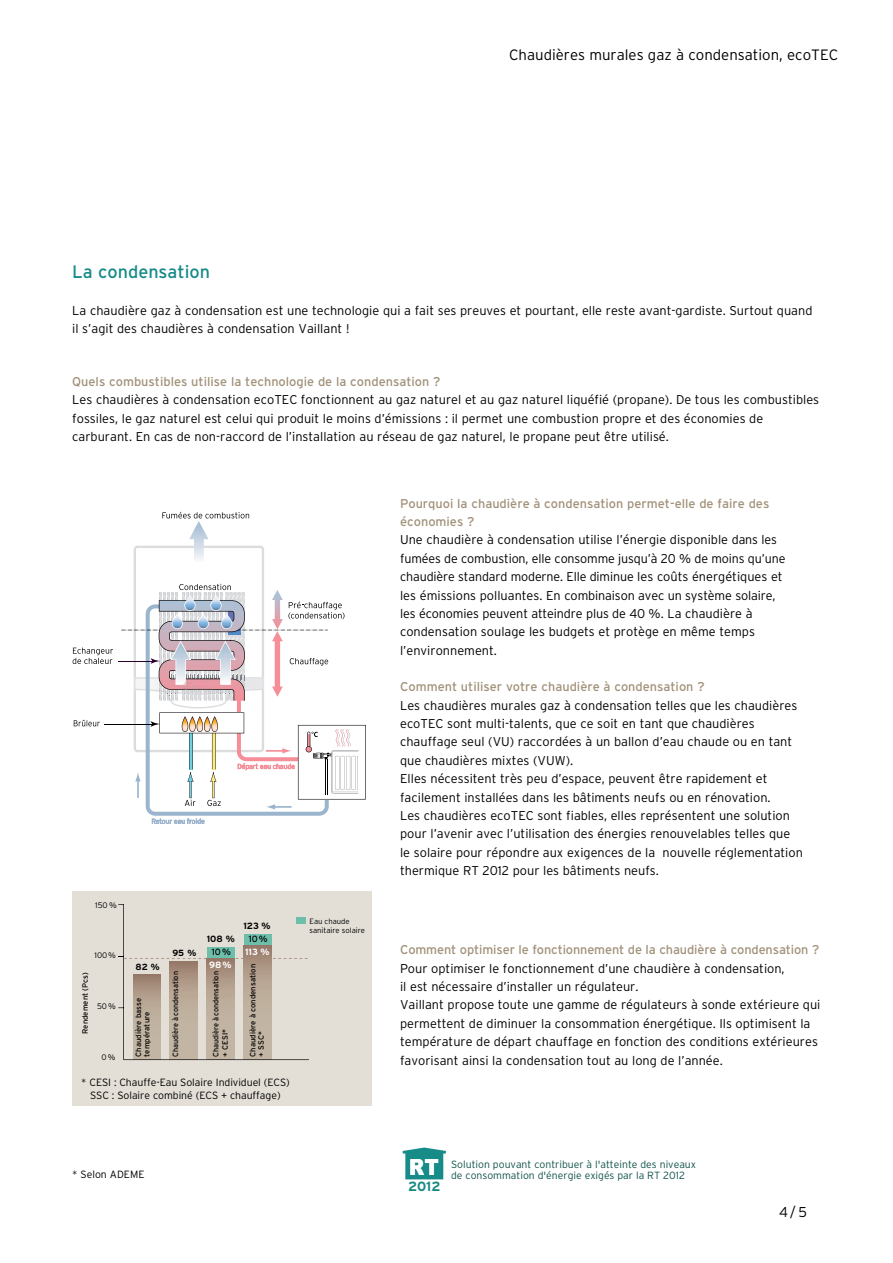
<style>
.page{position:relative;width:893px;height:1263px;background:#fff}
.page>*{position:absolute;margin:0;border:0;box-sizing:border-box;transform-origin:0 0}
.t1{font:900 22.2px "Arial";color:#fff;scale:.87 1}
.t2{font:18px "Interstate";color:#178b88}
.t3{font:300 15px "Interstate";color:#000}
.t4{font:300 14.25px "Interstate";color:#000}
.t5{font:700 13.35px "Interstate";color:#168a82}
.t6{font:300 12.75px/18.3px "Interstate";color:#000}
.t7{font:12.75px/18.3px "Interstate";color:#a19179}
.t8{font:300 10.5px/12.9px "Interstate";letter-spacing:-.005em;color:#000;text-align:center}
.t9{font:300 10.35px/11.4px "Interstate";color:#0f5249}
.t10{font:700 9px "Interstate";letter-spacing:-.005em;color:#000}
.t11{font:700 9px "Interstate";color:#fff}
.t12{font:9px "Interstate";color:#000}
.t13{font:700 8.85px "Interstate";color:#000}
.t14{font:300 8.1px "Interstate";color:#000}
.t15{font:7.65px/8.2px "Interstate";color:#000}
.t16{font:7.65px/9.3px "Interstate";color:#000;scale:.94 1}
.t17{font:300 7.65px/9.3px "Interstate";color:#000}
</style>
<div class="page">
<div style="left:72px;top:891px;width:300px;height:215px;background:#e3dfd7"></div>
<svg style="left:118px;top:904px;width:191px;height:156px"></svg>
<div style="left:296px;top:917px;width:10px;height:7px;background:#6dbfab"></div>
<svg style="left:74px;top:720px;width:26px;height:6px"></svg>
<svg style="left:73px;top:647px;width:40px;height:17px"></svg>
<hr style="left:118px;top:661px;width:36px;height:1px;background:#2a012d">
<hr style="left:104px;top:724px;width:50px;height:1px;background:#000">
<svg style="left:121px;top:512px;width:245px;height:312px"></svg>
<img style="left:183px;top:682px;width:31px;height:7px">
<svg style="left:403px;top:1148px;width:43px;height:31px"></svg>
<p class="t3" style="left:509px;top:49px;width:331px">Chaudières murales gaz à condensation, ecoTEC</p>
<h2 class="t2" style="left:72px;top:265px;width:139px">La condensation</h2>
<p class="t6" style="left:72px;top:302px;width:742px">La chaudière gaz à condensation est une technologie qui a fait ses preuves et pourtant, elle reste avant-gardiste. Surtout quand il s’agit des chaudières à condensation Vaillant !</p>
<p class="t7" style="left:72px;top:374px;width:370px">Quels combustibles utilise la technologie de la condensation ?</p>
<p class="t6" style="left:72px;top:392px;width:748px">Les chaudières à condensation ecoTEC fonctionnent au gaz naturel et au gaz naturel liquéfié (propane). De tous les combustibles fossiles, le gaz naturel est celui qui produit le moins d’émissions : il permet une combustion propre et des économies de carburant. En cas de non-raccord de l’installation au réseau de gaz naturel, le propane peut être utilisé.</p>
<p class="t14" style="left:95px;top:900px;width:23px">150 %</p>
<p class="t14" style="left:94px;top:951px;width:23px">100%</p>
<p class="t15" style="left:81px;top:1034px;width:63px;rotate:-90deg">Rendement (Pcs)</p>
<p class="t14" style="left:97px;top:1002px;width:20px">50%</p>
<p class="t14" style="left:102px;top:1052px;width:15px">0%</p>
<p class="t13" style="left:136px;top:962px;width:26px">82 %</p>
<p class="t15" style="left:134px;top:1057px;width:60px;rotate:-90deg">Chaudière basse température</p>
<p class="t13" style="left:172px;top:948px;width:25px">95 %</p>
<p class="t16" style="left:171px;top:1057px;width:92px;rotate:-90deg">Chaudière à condensation</p>
<p class="t10" style="left:207px;top:934px;width:29px">108 %</p>
<p class="t11" style="left:209px;top:960px;width:24px">98%</p>
<p class="t16" style="left:211px;top:1057px;width:92px;rotate:-90deg">Chaudière à condensation + CESI*</p>
<p class="t12" style="left:212px;top:947px;width:21px">10%</p>
<p class="t10" style="left:243px;top:921px;width:29px">123 %</p>
<p class="t15" style="left:249px;top:1057px;width:94px;rotate:-90deg">Chaudière à condensation + SSC*</p>
<p class="t12" style="left:249px;top:934px;width:21px">10%</p>
<p class="t11" style="left:245px;top:946px;width:26px">113 %</p>
<p class="t8" style="left:81px;top:1077px;width:210px">* CESI : Chauffe-Eau Solaire Individuel (ECS)<br>SSC : Solaire combiné (ECS + chauffage)</p>
<p class="t17" style="left:309px;top:916px;width:57px">Eau chaude sanitaire solaire</p>
<p class="t7" style="left:400px;top:495px;width:371px">Pourquoi la chaudière à condensation permet-elle de faire des économies ?</p>
<p class="t6" style="left:400px;top:532px;width:387px">Une chaudière à condensation utilise l’énergie disponible dans les fumées de combustion, elle consomme jusqu’à 20 % de moins qu’une chaudière standard moderne. Elle diminue les coûts énergétiques et les émissions polluantes. En combinaison avec un système solaire, les économies peuvent atteindre plus de 40 %. La chaudière à condensation soulage les budgets et protège en même temps l’environnement.</p>
<p class="t7" style="left:400px;top:679px;width:306px">Comment utiliser votre chaudière à condensation ?</p>
<p class="t6" style="left:400px;top:697px;width:404px">Les chaudières murales gaz à condensation telles que les chaudières ecoTEC sont multi-talents, que ce soit en tant que chaudières chauffage seul (VU) raccordées à un ballon d’eau chaude ou en tant que chaudières mixtes (VUW).<br>Elles nécessitent très peu d’espace, peuvent être rapidement et facilement installées dans les bâtiments neufs ou en rénovation.<br>Les chaudières ecoTEC sont fiables, elles représentent une solution pour l’avenir avec l’utilisation des énergies renouvelables telles que le solaire pour répondre aux exigences de la nouvelle réglementation thermique RT 2012 pour les bâtiments neufs.</p>
<p class="t7" style="left:400px;top:942px;width:421px">Comment optimiser le fonctionnement de la chaudière à condensation ?</p>
<p class="t6" style="left:400px;top:960px;width:422px">Pour optimiser le fonctionnement d’une chaudière à condensation,<br>il est nécessaire d’installer un régulateur.<br>Vaillant propose toute une gamme de régulateurs à sonde extérieure qui permettent de diminuer la consommation énergétique. Ils optimisent la température de départ chauffage en fonction des conditions extérieures favorisant ainsi la condensation tout au long de l’année.</p>
<p class="t8" style="left:72px;top:1168px;width:74px">* Selon ADEME</p>
<h1 class="t1" style="left:409px;top:1154px;width:36px">RT</h1>
<p class="t5" style="left:408px;top:1182px;width:34px">2012</p>
<p class="t9" style="left:451px;top:1159px;width:246px">Solution pouvant contribuer à l'atteinte des niveaux de consommation d'énergie exigés par la RT 2012</p>
<p class="t4" style="left:779px;top:1207px;width:30px">4/5</p>
</div>
